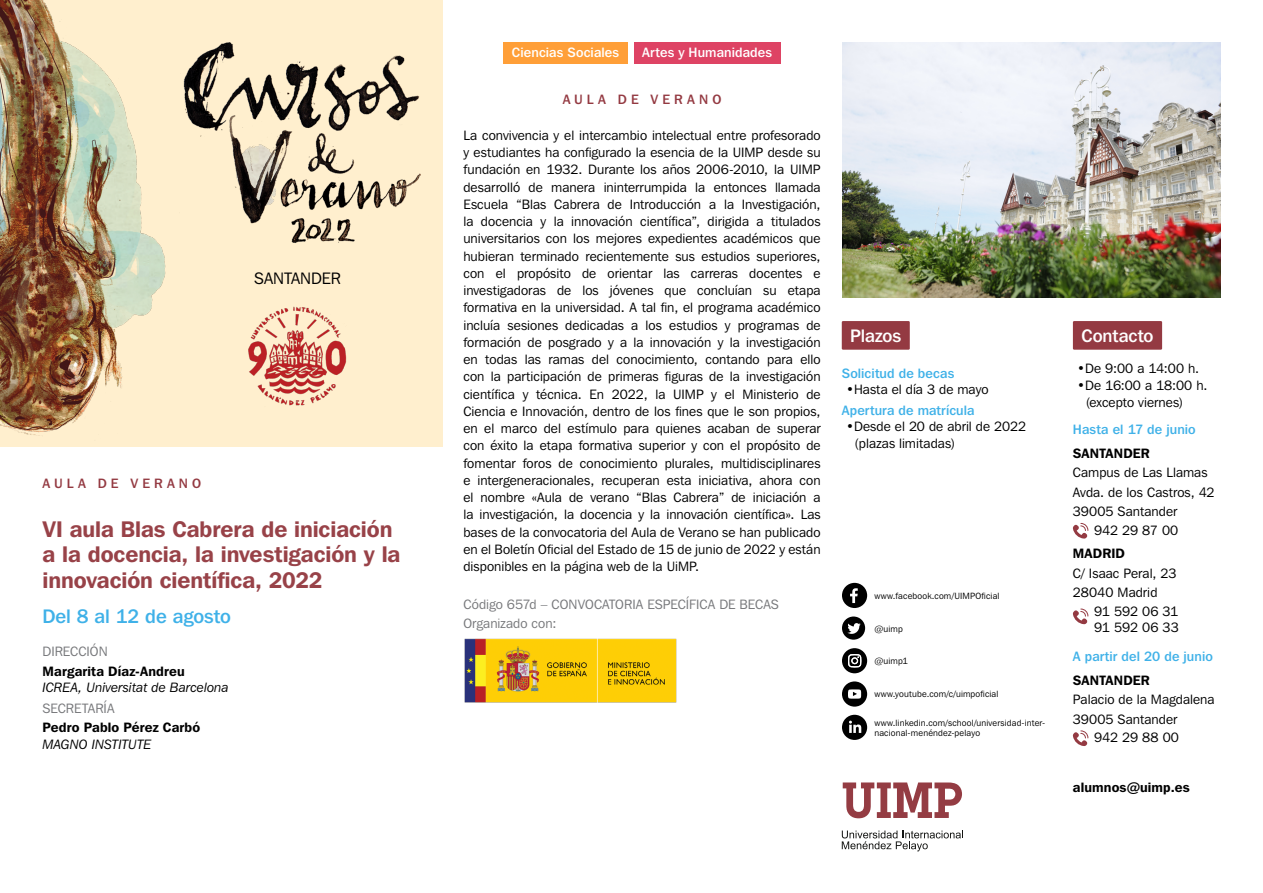
<style>
.page{position:relative;width:1263px;height:893px;background:#fff}
.page>*{position:absolute;margin:0;border:0;box-sizing:border-box;transform-origin:0 0}
.t1{font:600 22.5px/25.5px "Franklin Gothic IT Cby BT";letter-spacing:-.005em;color:#984248}
.t2{font:500 19.5px "Franklin Gothic IT Cby BT";color:#3fb1e8}
.t3{font:500 18px "Franklin Gothic IT Cby BT";letter-spacing:-.005em;color:#fff}
.t4{font:16.5px "Franklin Gothic IT Cby BT";letter-spacing:-.005em;color:#000}
.t5{font:13.5px/17.2px "Franklin Gothic IT Cby BT";letter-spacing:.005em;color:#000}
.t6{font:600 13.5px "Franklin Gothic IT Cby BT";letter-spacing:.01em;color:#000}
.t7{font:13.5px/18.6px "Franklin Gothic IT Cby BT";letter-spacing:.005em;color:#77787b}
.t8{font:500 13.5px "Franklin Gothic IT Cby BT";letter-spacing:.01em;color:#3fb1e8}
.t9{font:italic 13.5px "Franklin Gothic IT Cby BT";letter-spacing:.005em;color:#000}
.t10{font:500 13.5px "Franklin Gothic IT Cby BT";letter-spacing:.01em;color:#fff}
.t11{font:500 13.5px "Franklin Gothic IT Cby BT";letter-spacing:.3em;color:#943a42}
.t12{font:9px/10.5px "Franklin Gothic IT Cby BT";letter-spacing:.015em;color:#000}
</style>
<div class="page">
<div style="left:0;top:0;width:442px;height:446px;background:#ffefce"></div>
<img style="left:0;top:0;width:166px;height:436px">
<img style="left:842px;top:43px;width:378px;height:255px">
<img style="left:183px;top:43px;width:238px;height:200px">
<div style="left:842px;top:321px;width:68px;height:29px;background:#943a42"></div>
<img style="left:248px;top:306px;width:99px;height:100px">
<div style="left:842px;top:616px;width:23px;height:24px;background:#000;border-radius:50%"></div>
<svg style="left:847px;top:623px;width:14px;height:11px"></svg>
<div style="left:842px;top:583px;width:25px;height:25px;background:#000;border-radius:50%"></div>
<svg style="left:850px;top:588px;width:8px;height:15px"></svg>
<div style="left:842px;top:715px;width:25px;height:25px;background:#000;border-radius:50%"></div>
<svg style="left:849px;top:721px;width:12px;height:12px"></svg>
<div style="left:842px;top:648px;width:25px;height:25px;background:#000;border-radius:50%"></div>
<svg style="left:848px;top:654px;width:13px;height:13px"></svg>
<div style="left:842px;top:681px;width:25px;height:26px;background:#000;border-radius:50%"></div>
<svg style="left:848px;top:689px;width:13px;height:10px"></svg>
<svg style="left:842px;top:830px;width:121px;height:21px"></svg>
<svg style="left:843px;top:782px;width:119px;height:36px"></svg>
<div style="left:1073px;top:321px;width:89px;height:29px;background:#943a42"></div>
<svg style="left:1073px;top:523px;width:15px;height:16px"></svg>
<svg style="left:1073px;top:608px;width:15px;height:16px"></svg>
<svg style="left:1073px;top:730px;width:15px;height:16px"></svg>
<img style="left:464px;top:638px;width:213px;height:65px">
<div style="left:503px;top:42px;width:125px;height:21px;background:#ff9f38"></div>
<div style="left:634px;top:42px;width:147px;height:21px;background:#de4364"></div>
<p class="t4" style="left:254px;top:268px;width:88px">SANTANDER</p>
<p class="t11" style="left:43px;top:475px;width:160px">AULA DE VERANO</p>
<h1 class="t1" style="left:43px;top:515px;width:359px">VI aula Blas Cabrera de iniciación a la docencia, la investigación y la innovación científica, 2022</h1>
<h2 class="t2" style="left:43px;top:604px;width:190px">Del 8 al 12 de agosto</h2>
<p class="t7" style="left:43px;top:642px;width:67px">DIRECCIÓN</p>
<p class="t6" style="left:43px;top:662px;width:144px">Margarita Díaz-Andreu</p>
<p class="t9" style="left:43px;top:679px;width:188px">ICREA, Universitat de Barcelona</p>
<p class="t7" style="left:43px;top:699px;width:74px">SECRETARÍA</p>
<p class="t6" style="left:43px;top:719px;width:159px">Pedro Pablo Pérez Carbó</p>
<p class="t9" style="left:43px;top:736px;width:110px">MAGNO INSTITUTE</p>
<p class="t10" style="left:512px;top:44px;width:109px">Ciencias Sociales</p>
<p class="t10" style="left:642px;top:44px;width:131px">Artes y Humanidades</p>
<p class="t11" style="left:563px;top:91px;width:160px">AULA DE VERANO</p>
<p class="t5" style="left:463px;top:126px;width:359px;text-align:justify">La convivencia y el intercambio intelectual entre profesorado y estudiantes ha configurado la esencia de la UIMP desde su fundación en 1932. Durante los años 2006-2010, la UIMP desarrolló de manera ininterrumpida la entonces llamada Escuela “Blas Cabrera de Introducción a la Investigación, la docencia y la innovación científica”, dirigida a titulados universitarios con los mejores expedientes académicos que hubieran terminado recientemente sus estudios superiores, con el propósito de orientar las carreras docentes e investigadoras de los jóvenes que concluían su etapa formativa en la universidad. A tal fin, el programa académico incluía sesiones dedicadas a los estudios y programas de formación de posgrado y a la innovación y la investigación en todas las ramas del conocimiento, contando para ello con la participación de primeras figuras de la investigación científica y técnica. En 2022, la UIMP y el Ministerio de Ciencia e Innovación, dentro de los fines que le son propios, en el marco del estímulo para quienes acaban de superar con éxito la etapa formativa superior y con el propósito de fomentar foros de conocimiento plurales, multidisciplinares e intergeneracionales, recuperan esta iniciativa, ahora con el nombre «Aula de verano “Blas Cabrera” de iniciación a la investigación, la docencia y la innovación científica». Las bases de la convocatoria del Aula de Verano se han publicado en el Boletín Oficial del Estado de 15 de junio de 2022 y están disponibles en la página web de la UiMP.</p>
<p class="t7" style="left:463px;top:595px;width:317px">Código 657d – CONVOCATORIA ESPECÍFICA DE BECAS<br>Organizado con:</p>
<h3 class="t3" style="left:850px;top:324px;width:52px">Plazos</h3>
<p class="t8" style="left:842px;top:364px;width:114px">Solicitud de becas</p>
<p class="t5" style="left:846px;top:380px;width:144px">•Hasta el día 3 de mayo</p>
<p class="t8" style="left:842px;top:402px;width:134px">Apertura de matrícula</p>
<p class="t5" style="left:854px;top:418px;width:173px;line-height:16.5px;text-indent:-9px">•Desde el 20 de abril de 2022 (plazas limitadas)</p>
<p class="t12" style="left:874px;top:590px;width:127px">www.facebook.com/UIMPOficial</p>
<p class="t12" style="left:874px;top:623px;width:30px">@uimp</p>
<p class="t12" style="left:874px;top:656px;width:35px">@uimp1</p>
<p class="t12" style="left:874px;top:689px;width:126px">www.youtube.com/c/uimpoficial</p>
<p class="t12" style="left:874px;top:717px;width:172px">www.linkedin.com/school/universidad-inter&shy;nacional-menéndez-pelayo</p>
<h3 class="t3" style="left:1081px;top:324px;width:74px">Contacto</h3>
<p class="t5" style="left:1077px;top:360px;width:124px">•De 9:00 a 14:00 h.</p>
<p class="t5" style="left:1086px;top:376px;width:123px;text-indent:-9px">•De 16:00 a 18:00 h. (excepto viernes)</p>
<p class="t8" style="left:1073px;top:421px;width:124px">Hasta el 17 de junio</p>
<p class="t6" style="left:1073px;top:445px;width:78px">SANTANDER</p>
<p class="t5" style="left:1073px;top:464px;width:136px">Campus de Las Llamas</p>
<p class="t5" style="left:1073px;top:483px;width:143px">Avda. de los Castros, 42</p>
<p class="t5" style="left:1073px;top:502px;width:106px">39005 Santander</p>
<p class="t5" style="left:1094px;top:521px;width:86px">942 29 87 00</p>
<p class="t6" style="left:1073px;top:545px;width:53px">MADRID</p>
<p class="t5" style="left:1073px;top:563px;width:105px;line-height:19.4px">C/ Isaac Peral, 23<br>28040 Madrid</p>
<p class="t5" style="left:1094px;top:602px;width:86px;line-height:16.5px">91 592 06 31<br>91 592 06 33</p>
<p class="t8" style="left:1073px;top:648px;width:142px">A partir del 20 de junio</p>
<p class="t6" style="left:1073px;top:672px;width:78px">SANTANDER</p>
<p class="t5" style="left:1073px;top:691px;width:143px">Palacio de la Magdalena</p>
<p class="t5" style="left:1073px;top:710px;width:106px">39005 Santander</p>
<p class="t5" style="left:1094px;top:729px;width:86px">942 29 88 00</p>
<p class="t6" style="left:1073px;top:779px;width:118px">alumnos@uimp.es</p>
</div>
